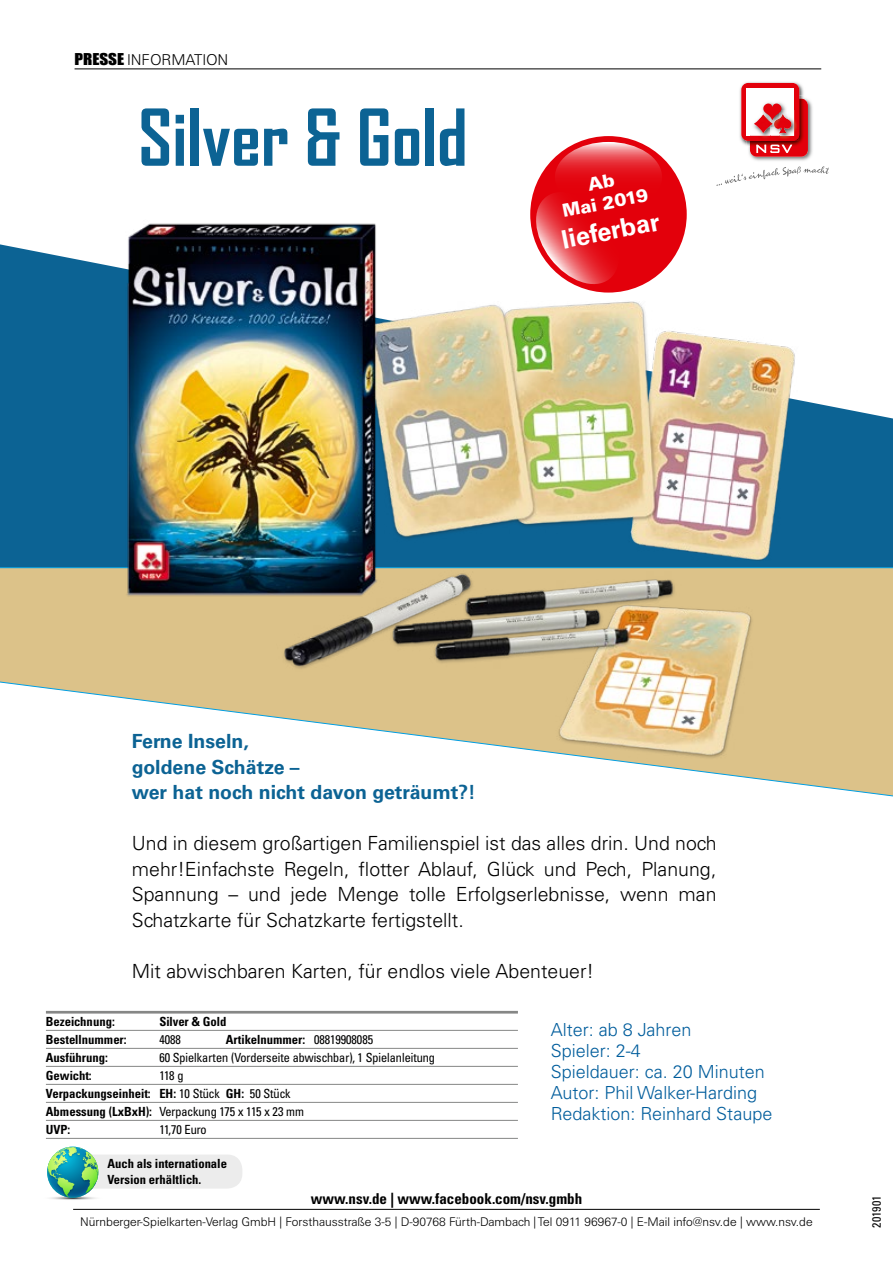
<style>
.page{position:relative;width:893px;height:1263px;background:#fff}
.page>*{position:absolute;margin:0;border:0;box-sizing:border-box;transform-origin:0 0}
.t1{font:700 75px "Agency FB";color:#0c6394}
.t2{font:700 25.5px "Univers CE";color:#fff}
.t3{font:300 19.5px/25.5px "Univers CE";color:#000;text-align:justify}
.t4{font:700 19.5px/25.5px "Univers CE";color:#0c6394}
.t5{font:300 18px/21px "Univers CE";color:#005d9c}
.t6{font:900 18px/21.6px "Univers CE";color:#fff;text-align:center}
.t7{font:700 condensed 15px "Univers";color:#000}
.t8{font:300 15px "Univers S";letter-spacing:-.01em;color:#000}
.t9{font:700 condensed 12.6px/18px "Univers S";color:#000}
.t10{font:condensed 12.6px "Univers S";color:#000}
.t11{font:700 condensed 12.6px/15.6px "Univers";color:#000}
.t12{font:300 12px "Univers S";color:#000}
.t13{font:condensed 12px "Univers";color:#000}
.s1{font-family:"Impact";font-weight:400}
.s2{font-weight:400}
</style>
<div class="page">
<hr style="left:73px;top:1209px;width:747px;height:1px;background:#000">
<hr style="left:75px;top:69px;width:746px;height:1px;background:#000">
<svg style="left:0;top:244px;width:893px;height:323px;fill:#0c6394"></svg>
<svg style="left:0;top:567px;width:893px;height:230px"></svg>
<hr style="left:46px;top:1011px;width:472px;height:2px;background:#868786">
<hr style="left:46px;top:1030px;width:472px;height:1px;background:#868786">
<hr style="left:46px;top:1048px;width:472px;height:1px;background:#868786">
<hr style="left:46px;top:1066px;width:472px;height:1px;background:#868786">
<hr style="left:46px;top:1084px;width:472px;height:1px;background:#868786">
<hr style="left:46px;top:1102px;width:472px;height:1px;background:#868786">
<hr style="left:46px;top:1120px;width:472px;height:1px;background:#868786">
<hr style="left:46px;top:1138px;width:472px;height:1px;background:#868786">
<img style="left:125px;top:176px;width:693px;height:621px">
<img style="left:749px;top:98px;width:64px;height:63px">
<div style="left:750px;top:99px;width:58px;height:58px;background:#e3000b;border-radius:7px"></div>
<img style="left:739px;top:82px;width:65px;height:64px">
<img style="left:750px;top:99px;width:55px;height:47px">
<div style="left:741px;top:83px;width:58px;height:58px;background:#e3000b;border-radius:7px"></div>
<div style="left:746px;top:88px;width:48px;height:48px;background:#fff"></div>
<img style="left:750px;top:124px;width:6px;height:12px">
<img style="left:766px;top:102px;width:16px;height:2px">
<svg style="left:756px;top:104px;width:42px;height:49px"></svg>
<svg style="left:716px;top:166px;width:113px;height:20px"></svg>
<svg style="left:50px;top:1198px;width:46px;height:2px"></svg>
<img style="left:47px;top:1151px;width:51px;height:47px">
<svg style="left:58px;top:1147px;width:184px;height:41px"></svg>
<div style="left:530px;top:136px;width:157px;height:157px;background:#e3000b;border-radius:50%"></div>
<svg style="left:555px;top:142px;width:107px;height:70px"></svg>
<svg style="left:531px;top:185px;width:93px;height:106px"></svg>
<p class="t8" style="left:75px;top:51px;width:155px"><span class="s1">PRESSE</span> INFORMATION</p>
<h1 class="t1" style="left:138px;top:91px;width:331px">Silver &amp; Gold</h1>
<p class="t6" style="left:556px;top:180px;width:89px;rotate:-11deg">Ab<br>Mai 2019</p>
<h2 class="t2" style="left:559px;top:225px;width:101px;rotate:-11deg">lieferbar</h2>
<p class="t4" style="left:132px;top:729px;width:345px">Ferne Inseln,<br>goldene Schätze –<br>wer hat noch nicht davon geträumt?!</p>
<p class="t3" style="left:132px;top:831px;width:586px">Und in diesem großartigen Familienspiel ist das alles drin. Und noch mehr!Einfachste Regeln, flotter Ablauf, Glück und Pech, Planung, Spannung – und jede Menge tolle Erfolgserlebnisse, wenn man Schatzkarte für Schatzkarte fertigstellt.</p>
<p class="t3" style="left:132px;top:958px;width:464px">Mit abwischbaren Karten, für endlos viele Abenteuer!</p>
<p class="t9" style="left:46px;top:1013px;width:70px">Bezeichnung:</p>
<p class="t9" style="left:159px;top:1013px;width:69px">Silver &amp; Gold</p>
<p class="t9" style="left:46px;top:1031px;width:82px">Bestellnummer:</p>
<p class="t10" style="left:159px;top:1032px;width:23px">4088</p>
<p class="t9" style="left:226px;top:1031px;width:149px">Artikelnummer: <span class="s2">08819908085</span></p>
<p class="t9" style="left:46px;top:1049px;width:63px">Ausführung:</p>
<p class="t10" style="left:159px;top:1050px;width:277px">60 Spielkarten (Vorderseite abwischbar), 1 Spielanleitung</p>
<p class="t9" style="left:46px;top:1067px;width:47px">Gewicht:</p>
<p class="t9" style="left:46px;top:1067px;width:260px;text-indent:113px"><span class="s2">118 g<br></span>Verpackungseinheit: EH: <span class="s2">10 Stück</span> GH: <span class="s2">50 Stück<br></span>Abmessung (LxBxH): <span class="s2">Verpackung 175 x 115 x 23 mm<br></span>UVP:</p>
<p class="t10" style="left:159px;top:1122px;width:49px">11,70 Euro</p>
<p class="t11" style="left:107px;top:1156px;width:121px">Auch als internationale<br>Version erhältlich.</p>
<p class="t5" style="left:551px;top:1019px;width:223px">Alter: ab 8 Jahren<br>Spieler: 2-4<br>Spieldauer: ca. 20 Minuten<br>Autor: Phil Walker-Harding<br>Redaktion: Reinhard Staupe</p>
<p class="t7" style="left:311px;top:1189px;width:273px">www.nsv.de | www.facebook.com/nsv.gmbh</p>
<p class="t12" style="left:80px;top:1214px;width:734px">Nürnberger-Spielkarten-Verlag GmbH | Forsthausstraße 3-5 | D-90768 Fürth-Dambach | Tel 0911 96967-0 | E-Mail info@nsv.de | www.nsv.de</p>
<p class="t13" style="left:869px;top:1228px;width:33px;rotate:-90deg">201901</p>
</div>
